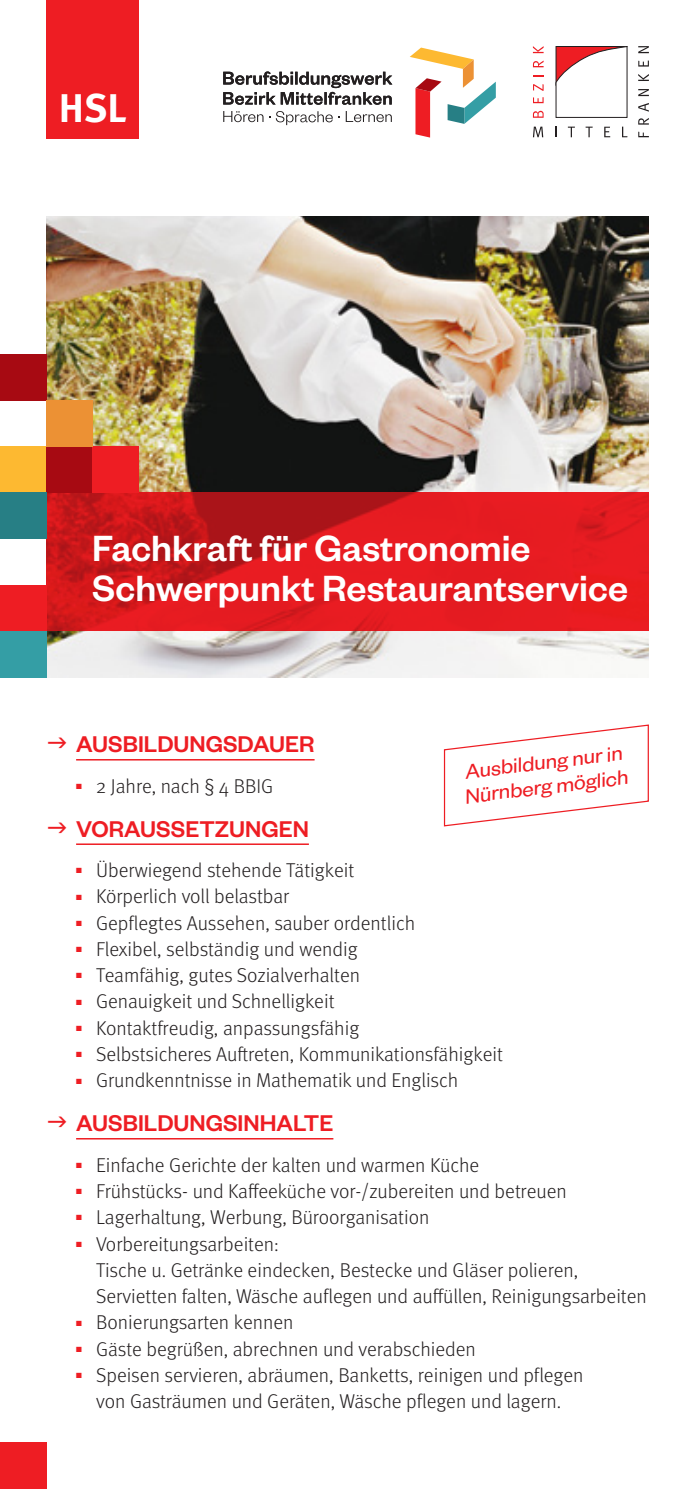
<style>
.page{position:relative;width:695px;height:1489px;background:#fff}
.page>*{position:absolute;margin:0;border:0;box-sizing:border-box;transform-origin:0 0}
.t1{font:500 40px/40px "Founders Grotesk";color:#fff}
.t2{font:700 40px "Meta OT";color:#fff}
.t3{font:500 25px "Founders Grotesk";color:#ee1d23}
.t4{font:22.5px/24.8px "Founders Grotesk";color:#ee1d23}
.t5{font:300 20px/26.2px "Meta OT";color:#231f20}
</style>
<div class="page">
<img style="left:46px;top:216px;width:602px;height:461px">
<svg style="left:46px;top:493px;width:602px;height:138px;background:#d9191e"></svg>
<div style="left:0;top:446px;width:46px;height:47px;background:#fdb931"></div>
<div style="left:0;top:354px;width:46px;height:46px;background:#a70a12"></div>
<div style="left:46px;top:446px;width:46px;height:47px;background:#a70a12"></div>
<div style="left:92px;top:446px;width:46px;height:47px;background:#ee1d23"></div>
<div style="left:0;top:493px;width:46px;height:46px;background:#277f85"></div>
<div style="left:0;top:585px;width:46px;height:46px;background:#ee1d23"></div>
<div style="left:0;top:631px;width:46px;height:46px;background:#349ea5"></div>
<hr style="left:76px;top:759px;width:238px;height:1px;background:#ee1d23">
<hr style="left:76px;top:843px;width:233px;height:2px;background:#ee1d23">
<hr style="left:76px;top:1137px;width:257px;height:2px;background:#ee1d23">
<div style="left:46px;top:0;width:92px;height:138px;background:#ee1d23"></div>
<div style="left:0;top:1442px;width:46px;height:46px;background:#ee1d23"></div>
<div style="left:46px;top:400px;width:46px;height:46px;background:#ec9134"></div>
<svg style="left:443px;top:724px;width:206px;height:103px"></svg>
<svg style="left:533px;top:111px;width:10px;height:7px"></svg>
<svg style="left:533px;top:97px;width:10px;height:6px"></svg>
<svg style="left:533px;top:84px;width:10px;height:7px"></svg>
<svg style="left:533px;top:61px;width:10px;height:6px"></svg>
<svg style="left:533px;top:46px;width:10px;height:7px"></svg>
<svg style="left:533px;top:127px;width:10px;height:10px"></svg>
<svg style="left:555px;top:46px;width:93px;height:91px"></svg>
<svg style="left:223px;top:111px;width:40px;height:11px"></svg>
<svg style="left:223px;top:71px;width:169px;height:34px"></svg>
<svg style="left:269px;top:111px;width:123px;height:14px"></svg>
<svg style="left:410px;top:48px;width:85px;height:90px"></svg>
<h1 class="t2" style="left:59px;top:83px;width:69px">HSL</h1>
<h1 class="t1" style="left:92px;top:526px;width:537px">Fachkraft für Gastronomie<br>Schwerpunkt Restaurantservice</h1>
<p class="t3" style="left:76px;top:728px;width:240px">AUSBILDUNGSDAUER</p>
<p class="t5" style="left:76px;top:773px;width:199px"><sup>■</sup> 2 Jahre, nach § 4 BBIG</p>
<p class="t3" style="left:76px;top:813px;width:234px">VORAUSSETZUNGEN</p>
<p class="t5" style="left:76px;top:857px;width:280px"><sup>■</sup> Überwiegend stehende Tätigkeit</p>
<p class="t5" style="left:76px;top:883px;width:215px"><sup>■</sup> Körperlich voll belastbar</p>
<p class="t5" style="left:76px;top:910px;width:340px"><sup>■</sup> Gepflegtes Aussehen, sauber ordentlich</p>
<p class="t5" style="left:76px;top:936px;width:283px"><sup>■</sup> Flexibel, selbständig und wendig</p>
<p class="t5" style="left:76px;top:962px;width:285px"><sup>■</sup> Teamfähig, gutes Sozialverhalten</p>
<p class="t5" style="left:76px;top:988px;width:260px"><sup>■</sup> Genauigkeit und Schnelligkeit</p>
<p class="t5" style="left:76px;top:1015px;width:285px"><sup>■</sup> Kontaktfreudig, anpassungsfähig</p>
<p class="t5" style="left:76px;top:1041px;width:428px"><sup>■</sup> Selbstsicheres Auftreten, Kommunikationsfähigkeit</p>
<p class="t5" style="left:76px;top:1067px;width:383px"><sup>■</sup> Grundkenntnisse in Mathematik und Englisch</p>
<p class="t3" style="left:76px;top:1107px;width:259px">AUSBILDUNGSINHALTE</p>
<p class="t5" style="left:76px;top:1151px;width:404px"><sup>■</sup> Einfache Gerichte der kalten und warmen Küche</p>
<p class="t5" style="left:76px;top:1178px;width:492px"><sup>■</sup> Frühstücks- und Kaffeeküche vor-/zubereiten und betreuen</p>
<p class="t5" style="left:76px;top:1204px;width:355px"><sup>■</sup> Lagerhaltung, Werbung, Büroorganisation</p>
<p class="t5" style="left:96px;top:1230px;width:552px;text-indent:-20px"><sup>■</sup> Vorbereitungsarbeiten:<br>Tische u. Getränke eindecken, Bestecke und Gläser polieren,<br>Servietten falten, Wäsche auflegen und auffüllen, Reinigungsarbeiten</p>
<p class="t5" style="left:76px;top:1309px;width:219px"><sup>■</sup> Bonierungsarten kennen</p>
<p class="t5" style="left:76px;top:1335px;width:401px"><sup>■</sup> Gäste begrüßen, abrechnen und verabschieden</p>
<p class="t5" style="left:76px;top:1361px;width:509px;text-align:center"><sup>■</sup> Speisen servieren, abräumen, Banketts, reinigen und pflegen von Gasträumen und Geräten, Wäsche pflegen und lagern.</p>
<p class="t4" style="left:460px;top:758px;width:166px;rotate:-7deg">Ausbildung nur in<br>Nürnberg möglich</p>
</div>
